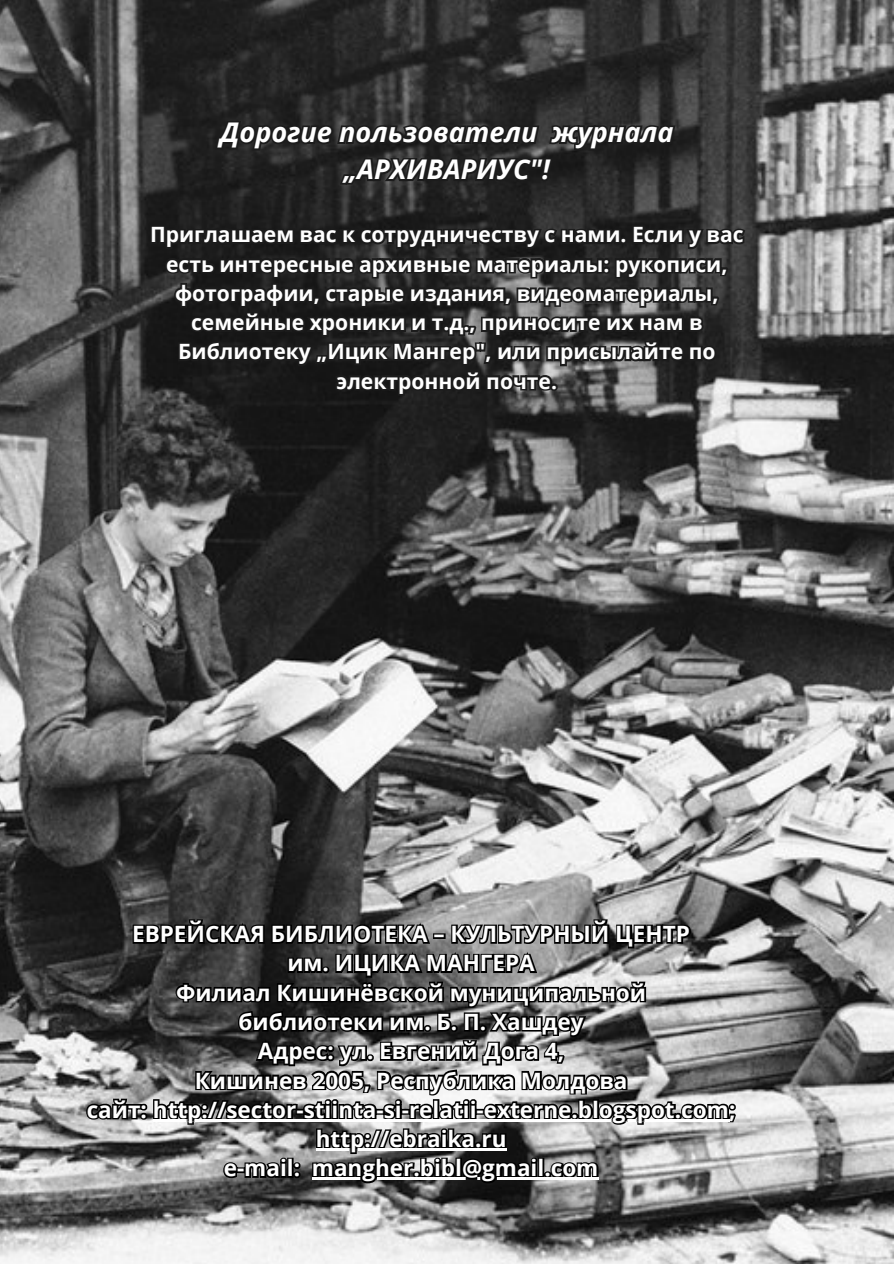
<style>
.page{position:relative;width:894px;height:1264px;background:#fff}
.page>*{position:absolute;margin:0;border:0;box-sizing:border-box;transform-origin:0 0}
.t1{font:italic 700 27.15px/37.2px "Open Sans";color:#fff;text-align:center}
.t2{font:700 22.5px/29.2px "Open Sans";color:#fff;text-align:center}
.t3{font:700 21.15px/29.2px "Open Sans";color:#fff;text-align:center}
</style>
<div class="page">
<img style="left:0;top:0;width:893px;height:1263px">
<svg style="left:213px;top:119px;width:464px;height:70px;background:#242424"></svg>
<svg style="left:148px;top:204px;width:599px;height:195px;background:#282828"></svg>
<svg style="left:85px;top:915px;width:653px;height:270px;background:#5a5a5a"></svg>
<hr style="left:153px;top:1118px;width:576px;height:3px;background:#fff">
<hr style="left:316px;top:1148px;width:190px;height:2px;background:#fff">
<hr style="left:312px;top:1177px;width:286px;height:2px;background:#fff">
<p class="t1" style="left:220px;top:113px;width:455px">Дорогие пользователи журнала „АРХИВАРИУС"!</p>
<p class="t3" style="left:150px;top:219px;width:595px">Приглашаем вас к сотрудничеству с нами. Если у вас есть интересные архивные материалы: рукописи, фотографии, старые издания, видеоматериалы, семейные хроники и т.д., приносите их нам в Библиотеку „Ицик Мангер", или присылайте по электронной почте.</p>
<p class="t2" style="left:87px;top:918px;width:650px">ЕВРЕЙСКАЯ БИБЛИОТЕКА – КУЛЬТУРНЫЙ ЦЕНТР<br>им. ИЦИКА МАНГЕРА<br>Филиал Кишинёвской муниципальной<br>библиотеки им. Б. П. Хашдеу<br>Адрес: ул. Евгений Дога 4,<br>Кишинев 2005, Республика Молдова<br>сайт: http://sector-stiinta-si-relatii-externe.blogspot.com; http://ebraika.ru<br>e-mail: mangher.bibl@gmail.com</p>
</div>
